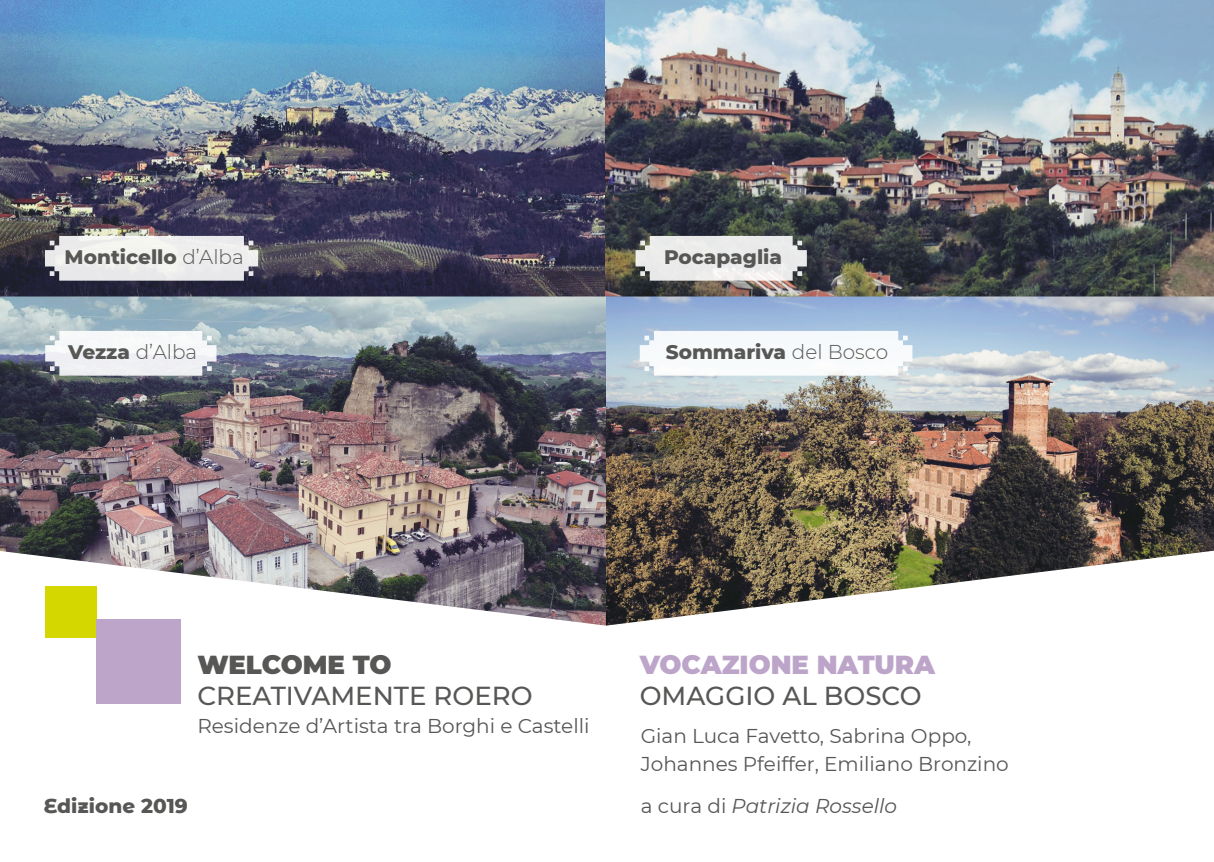
<style>
.page{position:relative;width:1214px;height:862px;background:#fff}
.page>*{position:absolute;margin:0;border:0;box-sizing:border-box;transform-origin:0 0}
.t1{font:500 26px "Montserrat";color:#575756}
.t2{font:900 26px "Montserrat";color:#bda5ca}
.t3{font:900 26px "Montserrat";letter-spacing:-.01em;color:#575756}
.t4{font:20px "Montserrat";color:#575756}
.t5{font:800 20px "Montserrat";color:#575756}
.t6{font:italic 20px "Montserrat";color:#575756}
.t7{font:800 20px "Montserrat Alternates";color:#575756}
.t8{font:300 20px "Montserrat";color:#575756}
.s1{font-weight:300}
.s2{font-weight:800}
.s3{font-style:normal}
</style>
<div class="page">
<img style="left:0;top:0;width:1213px;height:625px">
<svg style="left:45px;top:236px;width:213px;height:45px"></svg>
<svg style="left:635px;top:236px;width:171px;height:45px;background:#dcdcdc"></svg>
<svg style="left:45px;top:331px;width:171px;height:45px"></svg>
<svg style="left:639px;top:331px;width:273px;height:45px"></svg>
<div style="left:45px;top:586px;width:51px;height:52px;background:#d4d800"></div>
<div style="left:96px;top:619px;width:85px;height:85px;background:#bda5ca"></div>
<p class="t5" style="left:65px;top:242px;width:180px">Monticello <span class="s1">d’Alba</span></p>
<p class="t5" style="left:664px;top:242px;width:120px">Pocapaglia</p>
<p class="t8" style="left:68px;top:338px;width:130px"><span class="s2">Vezza</span> d’Alba</p>
<p class="t5" style="left:665px;top:337px;width:224px">Sommariva <span class="s1">del Bosco</span></p>
<p class="t3" style="left:197px;top:645px;width:196px">WELCOME TO</p>
<p class="t1" style="left:197px;top:677px;width:336px">CREATIVAMENTE ROERO</p>
<p class="t4" style="left:197px;top:712px;width:393px">Residenze d’Artista tra Borghi e Castelli</p>
<p class="t2" style="left:639px;top:645px;width:297px">VOCAZIONE NATURA</p>
<p class="t1" style="left:639px;top:677px;width:283px">OMAGGIO AL BOSCO</p>
<p class="t4" style="left:640px;top:722px;width:332px">Gian Luca Favetto, Sabrina Oppo,</p>
<p class="t4" style="left:640px;top:750px;width:369px">Johannes Pfeiffer, Emiliano Bronzino</p>
<p class="t7" style="left:44px;top:791px;width:145px">Edizione 2019</p>
<p class="t6" style="left:640px;top:792px;width:258px"><span class="s3">a cura di</span> Patrizia Rossello</p>
</div>
